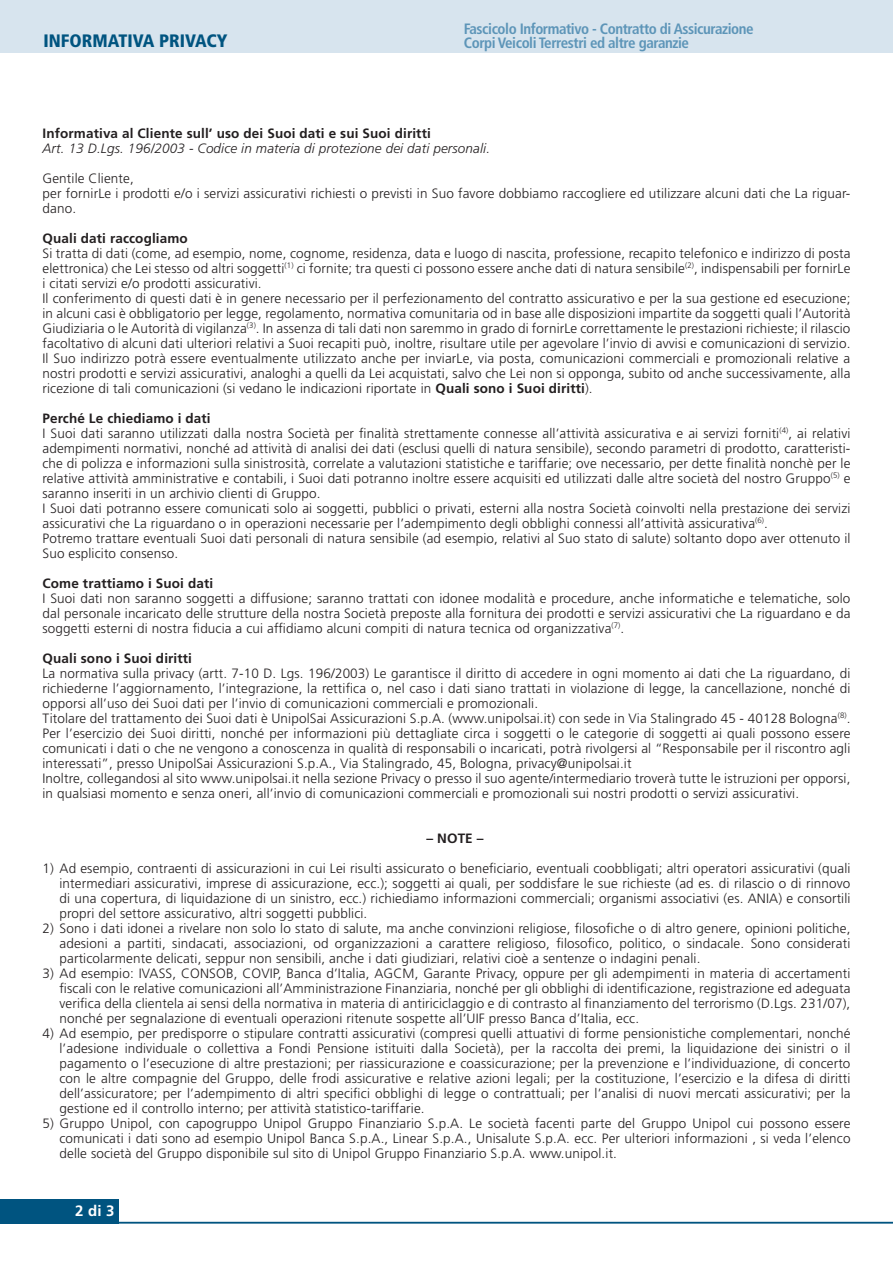
<style>
.page{position:relative;width:893px;height:1263px;background:#fff}
.page>*{position:absolute;margin:0;border:0;box-sizing:border-box;transform-origin:0 0}
.t1{font:900 condensed 18px "Frutiger LT Std";color:#005480}
.t2{font:700 condensed 15px/13.5px "Frutiger LT Std";letter-spacing:-.03em;color:#5d95b8}
.t3{font:700 15px "Frutiger LT Std";color:#fff}
.t4{font:300 13.5px/15px "Frutiger LT Std";letter-spacing:.01em;color:#231f20;text-align:justify}
.t5{font:700 13.5px "Frutiger LT Std";letter-spacing:.01em;color:#231f20}
.t6{font:italic 300 13.5px "Frutiger LT Std";letter-spacing:.01em;color:#231f20}
.s1{font-weight:700}
</style>
<div class="page">
<hr style="left:0;top:1222px;width:893px;height:1px;background:#005480">
<div style="left:0;top:1199px;width:119px;height:24px;background:#005480"></div>
<div style="left:0;top:0;width:893px;height:52px;background:#d7e4ee"></div>
<h1 class="t1" style="left:43px;top:30px;width:186px">INFORMATIVA PRIVACY</h1>
<p class="t2" style="left:464px;top:22px;width:291px">Fascicolo Informativo - Contratto di Assicurazione<br>Corpi Veicoli Terrestri ed altre garanzie</p>
<p class="t5" style="left:43px;top:125px;width:390px">Informativa al Cliente sull’ uso dei Suoi dati e sui Suoi diritti</p>
<p class="t6" style="left:43px;top:140px;width:449px">Art. 13 D.Lgs. 196/2003 - Codice in materia di protezione dei dati personali.</p>
<p class="t4" style="left:43px;top:171px;width:809px;text-align:left">Gentile Cliente,<br>per fornirLe i prodotti e/o i servizi assicurativi richiesti o previsti in Suo favore dobbiamo raccogliere ed utilizzare alcuni dati che La riguar&shy;dano.</p>
<p class="t5" style="left:43px;top:230px;width:147px">Quali dati raccogliamo</p>
<p class="t4" style="left:43px;top:246px;width:809px;text-align:left">Si tratta di dati (come, ad esempio, nome, cognome, residenza, data e luogo di nascita, professione, recapito telefonico e indirizzo di posta elettronica) che Lei stesso od altri soggetti<sup>(1)</sup> ci fornite; tra questi ci possono essere anche dati di natura sensibile<sup>(2)</sup>, indispensabili per fornirLe i citati servizi e/o prodotti assicurativi.<br>Il conferimento di questi dati è in genere necessario per il perfezionamento del contratto assicurativo e per la sua gestione ed esecuzione; in alcuni casi è obbligatorio per legge, regolamento, normativa comunitaria od in base alle disposizioni impartite da soggetti quali l’Autorità Giudiziaria o le Autorità di vigilanza<sup>(3)</sup>. In assenza di tali dati non saremmo in grado di fornirLe correttamente le prestazioni richieste; il rilascio facoltativo di alcuni dati ulteriori relativi a Suoi recapiti può, inoltre, risultare utile per agevolare l’invio di avvisi e comunicazioni di servizio.<br>Il Suo indirizzo potrà essere eventualmente utilizzato anche per inviarLe, via posta, comunicazioni commerciali e promozionali relative a nostri prodotti e servizi assicurativi, analoghi a quelli da Lei acquistati, salvo che Lei non si opponga, subito od anche successivamente, alla ricezione di tali comunicazioni (si vedano le indicazioni riportate in <span class="s1">Quali sono i Suoi diritti</span>).</p>
<p class="t4" style="left:43px;top:411px;width:809px;text-align:left"><span class="s1">Perché Le chiediamo i dati<br></span>I Suoi dati saranno utilizzati dalla nostra Società per finalità strettamente connesse all’attività assicurativa e ai servizi forniti<sup>(4)</sup>, ai relativi adempimenti normativi, nonché ad attività di analisi dei dati (esclusi quelli di natura sensibile), secondo parametri di prodotto, caratteristi&shy;che di polizza e informazioni sulla sinistrosità, correlate a valutazioni statistiche e tariffarie; ove necessario, per dette finalità nonchè per le relative attività amministrative e contabili, i Suoi dati potranno inoltre essere acquisiti ed utilizzati dalle altre società del nostro Gruppo<sup>(5)</sup> e saranno inseriti in un archivio clienti di Gruppo.<br>I Suoi dati potranno essere comunicati solo ai soggetti, pubblici o privati, esterni alla nostra Società coinvolti nella prestazione dei servizi assicurativi che La riguardano o in operazioni necessarie per l’adempimento degli obblighi connessi all’attività assicurativa<sup>(6)</sup>.<br>Potremo trattare eventuali Suoi dati personali di natura sensibile (ad esempio, relativi al Suo stato di salute) soltanto dopo aver ottenuto il Suo esplicito consenso.</p>
<p class="t5" style="left:43px;top:575px;width:172px">Come trattiamo i Suoi dati</p>
<p class="t4" style="left:43px;top:591px;width:809px">I Suoi dati non saranno soggetti a diffusione; saranno trattati con idonee modalità e procedure, anche informatiche e telematiche, solo dal personale incaricato delle strutture della nostra Società preposte alla fornitura dei prodotti e servizi assicurativi che La riguardano e da soggetti esterni di nostra fiducia a cui affidiamo alcuni compiti di natura tecnica od organizzativa<sup>(7)</sup>.</p>
<p class="t5" style="left:43px;top:650px;width:151px">Quali sono i Suoi diritti</p>
<p class="t4" style="left:43px;top:666px;width:809px;text-align:left">La normativa sulla privacy (artt. 7-10 D. Lgs. 196/2003) Le garantisce il diritto di accedere in ogni momento ai dati che La riguardano, di richiederne l’aggiornamento, l’integrazione, la rettifica o, nel caso i dati siano trattati in violazione di legge, la cancellazione, nonché di opporsi all’uso dei Suoi dati per l’invio di comunicazioni commerciali e promozionali.<br>Titolare del trattamento dei Suoi dati è UnipolSai Assicurazioni S.p.A. (www.unipolsai.it) con sede in Via Stalingrado 45 - 40128 Bologna<sup>(8)</sup>.<br>Per l’esercizio dei Suoi diritti, nonché per informazioni più dettagliate circa i soggetti o le categorie di soggetti ai quali possono essere comunicati i dati o che ne vengono a conoscenza in qualità di responsabili o incaricati, potrà rivolgersi al “Responsabile per il riscontro agli interessati”, presso UnipolSai Assicurazioni S.p.A., Via Stalingrado, 45, Bologna, privacy@unipolsai.it<br>Inoltre, collegandosi al sito www.unipolsai.it nella sezione Privacy o presso il suo agente/intermediario troverà tutte le istruzioni per opporsi, in qualsiasi momento e senza oneri, all’invio di comunicazioni commerciali e promozionali sui nostri prodotti o servizi assicurativi.</p>
<p class="t5" style="left:426px;top:830px;width:59px">– NOTE –</p>
<p class="t4" style="left:60px;top:861px;width:792px;text-indent:-17px">1) Ad esempio, contraenti di assicurazioni in cui Lei risulti assicurato o beneficiario, eventuali coobbligati; altri operatori assicurativi (quali intermediari assicurativi, imprese di assicurazione, ecc.); soggetti ai quali, per soddisfare le sue richieste (ad es. di rilascio o di rinnovo di una copertura, di liquidazione di un sinistro, ecc.) richiediamo informazioni commerciali; organismi associativi (es. ANIA) e consortili propri del settore assicurativo, altri soggetti pubblici.</p>
<p class="t4" style="left:60px;top:921px;width:792px;text-indent:-17px">2) Sono i dati idonei a rivelare non solo lo stato di salute, ma anche convinzioni religiose, filosofiche o di altro genere, opinioni politiche, adesioni a partiti, sindacati, associazioni, od organizzazioni a carattere religioso, filosofico, politico, o sindacale. Sono considerati particolarmente delicati, seppur non sensibili, anche i dati giudiziari, relativi cioè a sentenze o indagini penali.</p>
<p class="t4" style="left:60px;top:966px;width:792px;text-indent:-17px">3) Ad esempio: IVASS, CONSOB, COVIP, Banca d’Italia, AGCM, Garante Privacy, oppure per gli adempimenti in materia di accertamenti fiscali con le relative comunicazioni all’Amministrazione Finanziaria, nonché per gli obblighi di identificazione, registrazione ed adeguata verifica della clientela ai sensi della normativa in materia di antiriciclaggio e di contrasto al finanziamento del terrorismo (D.Lgs. 231/07), nonché per segnalazione di eventuali operazioni ritenute sospette all’UIF presso Banca d’Italia, ecc.</p>
<p class="t4" style="left:60px;top:1026px;width:792px;text-indent:-17px">4) Ad esempio, per predisporre o stipulare contratti assicurativi (compresi quelli attuativi di forme pensionistiche complementari, nonché l’adesione individuale o collettiva a Fondi Pensione istituiti dalla Società), per la raccolta dei premi, la liquidazione dei sinistri o il pagamento o l’esecuzione di altre prestazioni; per riassicurazione e coassicurazione; per la prevenzione e l’individuazione, di concerto con le altre compagnie del Gruppo, delle frodi assicurative e relative azioni legali; per la costituzione, l’esercizio e la difesa di diritti dell’assicuratore; per l’adempimento di altri specifici obblighi di legge o contrattuali; per l’analisi di nuovi mercati assicurativi; per la gestione ed il controllo interno; per attività statistico-tariffarie.</p>
<p class="t4" style="left:60px;top:1116px;width:792px;text-indent:-17px">5) Gruppo Unipol, con capogruppo Unipol Gruppo Finanziario S.p.A. Le società facenti parte del Gruppo Unipol cui possono essere comunicati i dati sono ad esempio Unipol Banca S.p.A., Linear S.p.A., Unisalute S.p.A. ecc. Per ulteriori informazioni , si veda l’elenco delle società del Gruppo disponibile sul sito di Unipol Gruppo Finanziario S.p.A. www.unipol.it.</p>
<p class="t3" style="left:75px;top:1202px;width:41px">2 di 3</p>
</div>
